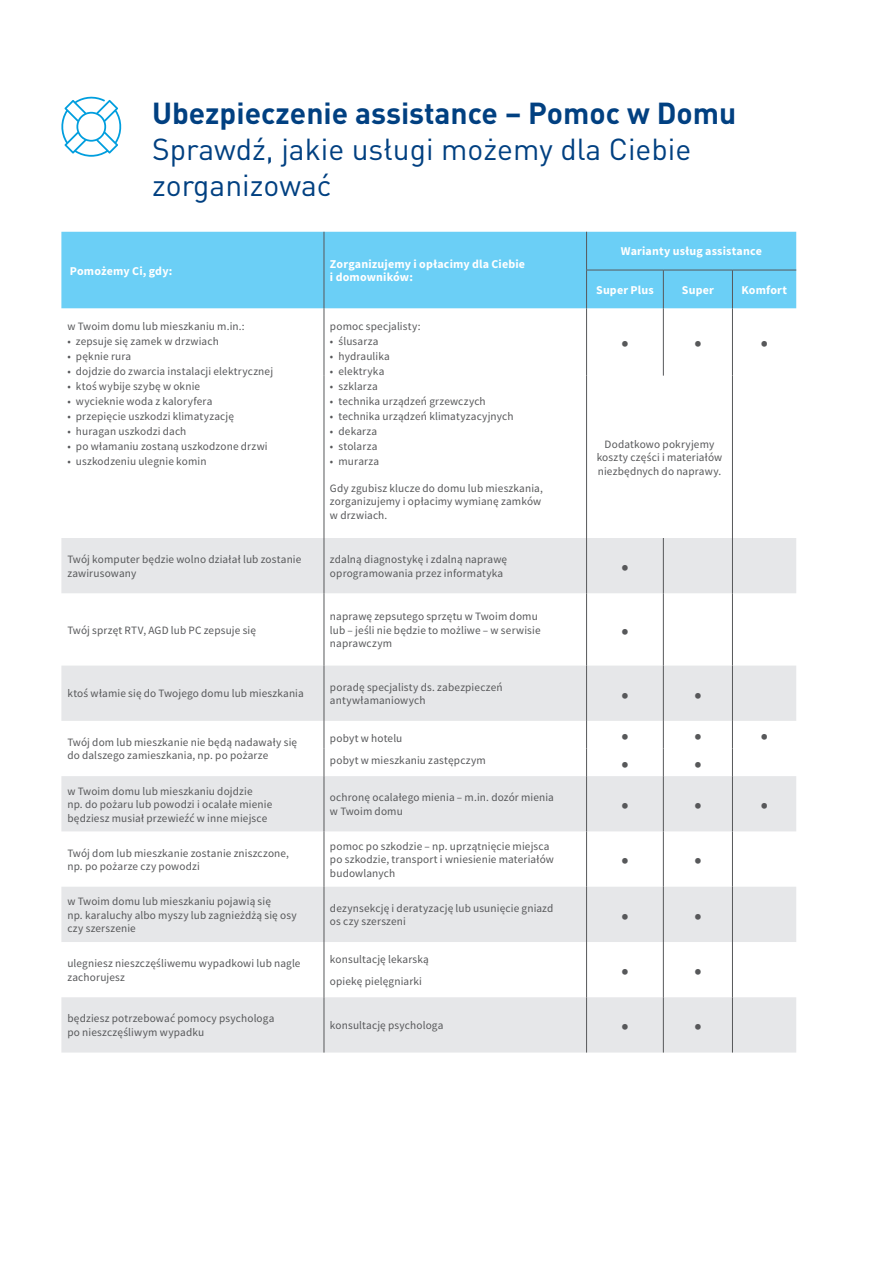
<style>
.page{position:relative;width:893px;height:1263px;background:#fff}
.page>*{position:absolute;margin:0;border:0;box-sizing:border-box;transform-origin:0 0}
.t1{font:30px/36px "DIN Pro Pl";color:#014081}
.TEKST_BULET{font:900 19.8px "Source Sans Pro";color:#57585a}
.PRZYPIS{font:700 12px/13.5px "Source Sans Pro";letter-spacing:.015em;color:#fff}
.sasa{font:11.25px/13.5px "Source Sans Pro";letter-spacing:.015em;color:#57585a}
.PRZYPIS-2{font:11.25px/13.5px "Source Sans Pro";letter-spacing:.015em;color:#57585a}
.s1{font-weight:700}
</style>
<div class="page">
<svg style="left:61px;top:96px;width:61px;height:61px"></svg>
<div style="left:61px;top:232px;width:735px;height:76px;background:#6bcff6"></div>
<svg style="left:61px;top:538px;width:735px;height:514px;fill:#e6e7e9"></svg>
<hr style="left:324px;top:232px;width:1px;height:38px;background:#57585a">
<hr style="left:324px;top:270px;width:1px;height:38px;background:#57585a">
<hr style="left:586px;top:232px;width:1px;height:38px;background:#57585a">
<hr style="left:586px;top:270px;width:1px;height:38px;background:#57585a">
<hr style="left:586px;top:270px;width:77px;height:1px;background:#57585a">
<hr style="left:663px;top:270px;width:69px;height:1px;background:#57585a">
<hr style="left:663px;top:270px;width:1px;height:38px;background:#57585a">
<hr style="left:732px;top:270px;width:1px;height:38px;background:#57585a">
<hr style="left:732px;top:270px;width:64px;height:1px;background:#57585a">
<hr style="left:324px;top:308px;width:1px;height:68px;background:#57585a">
<hr style="left:324px;top:376px;width:1px;height:162px;background:#57585a">
<hr style="left:586px;top:308px;width:1px;height:68px;background:#57585a">
<hr style="left:663px;top:308px;width:1px;height:68px;background:#57585a">
<hr style="left:732px;top:308px;width:1px;height:68px;background:#57585a">
<hr style="left:586px;top:376px;width:1px;height:162px;background:#57585a">
<hr style="left:732px;top:376px;width:1px;height:162px;background:#57585a">
<hr style="left:324px;top:538px;width:1px;height:55px;background:#57585a">
<hr style="left:586px;top:538px;width:1px;height:55px;background:#57585a">
<hr style="left:663px;top:538px;width:1px;height:55px;background:#57585a">
<hr style="left:732px;top:538px;width:1px;height:55px;background:#57585a">
<hr style="left:324px;top:593px;width:1px;height:73px;background:#57585a">
<hr style="left:586px;top:593px;width:1px;height:73px;background:#57585a">
<hr style="left:663px;top:593px;width:1px;height:73px;background:#57585a">
<hr style="left:732px;top:593px;width:1px;height:73px;background:#57585a">
<hr style="left:324px;top:666px;width:1px;height:55px;background:#57585a">
<hr style="left:586px;top:666px;width:1px;height:55px;background:#57585a">
<hr style="left:663px;top:666px;width:1px;height:55px;background:#57585a">
<hr style="left:732px;top:666px;width:1px;height:55px;background:#57585a">
<svg style="left:324px;top:721px;width:1px;height:55px"></svg>
<svg style="left:586px;top:721px;width:1px;height:55px"></svg>
<svg style="left:663px;top:721px;width:1px;height:55px"></svg>
<svg style="left:732px;top:721px;width:1px;height:55px"></svg>
<hr style="left:324px;top:776px;width:1px;height:55px;background:#57585a">
<hr style="left:586px;top:776px;width:1px;height:55px;background:#57585a">
<hr style="left:663px;top:776px;width:1px;height:55px;background:#57585a">
<hr style="left:732px;top:776px;width:1px;height:55px;background:#57585a">
<hr style="left:324px;top:831px;width:1px;height:56px;background:#57585a">
<hr style="left:586px;top:831px;width:1px;height:56px;background:#57585a">
<hr style="left:663px;top:831px;width:1px;height:56px;background:#57585a">
<hr style="left:732px;top:831px;width:1px;height:56px;background:#57585a">
<hr style="left:324px;top:887px;width:1px;height:55px;background:#57585a">
<hr style="left:586px;top:887px;width:1px;height:55px;background:#57585a">
<hr style="left:663px;top:887px;width:1px;height:55px;background:#57585a">
<hr style="left:732px;top:887px;width:1px;height:55px;background:#57585a">
<hr style="left:324px;top:942px;width:1px;height:55px;background:#57585a">
<hr style="left:586px;top:942px;width:1px;height:55px;background:#57585a">
<hr style="left:663px;top:942px;width:1px;height:55px;background:#57585a">
<hr style="left:732px;top:942px;width:1px;height:55px;background:#57585a">
<hr style="left:324px;top:997px;width:1px;height:55px;background:#57585a">
<hr style="left:586px;top:997px;width:1px;height:55px;background:#57585a">
<hr style="left:663px;top:997px;width:1px;height:55px;background:#57585a">
<hr style="left:732px;top:997px;width:1px;height:55px;background:#57585a">
<p class="t1" style="left:152px;top:94px;width:586px"><span class="s1">Ubezpieczenie assistance – Pomoc w Domu<br></span>Sprawdź, jakie usługi możemy dla Ciebie zorganizować</p>
<p class="PRZYPIS" style="left:70px;top:264px;width:104px">Pomożemy Ci, gdy:</p>
<p class="PRZYPIS" style="left:330px;top:257px;width:197px">Zorganizujemy i opłacimy dla Ciebie i domowników:</p>
<p class="PRZYPIS-2" style="left:67px;top:319px;width:179px">w Twoim domu lub mieszkaniu m.in.:</p>
<p class="sasa" style="left:67px;top:334px;width:153px">• zepsuje się zamek w drzwiach</p>
<p class="sasa" style="left:67px;top:349px;width:65px">• pęknie rura</p>
<p class="sasa" style="left:67px;top:364px;width:207px">• dojdzie do zwarcia instalacji elektrycznej</p>
<p class="sasa" style="left:67px;top:379px;width:134px">• ktoś wybije szybę w oknie</p>
<p class="sasa" style="left:67px;top:394px;width:147px">• wycieknie woda z kaloryfera</p>
<p class="sasa" style="left:67px;top:409px;width:168px">• przepięcie uszkodzi klimatyzację</p>
<p class="sasa" style="left:67px;top:424px;width:120px">• huragan uszkodzi dach</p>
<p class="sasa" style="left:67px;top:439px;width:202px">• po włamaniu zostaną uszkodzone drzwi</p>
<p class="sasa" style="left:67px;top:454px;width:141px">• uszkodzeniu ulegnie komin</p>
<p class="PRZYPIS-2" style="left:330px;top:319px;width:92px">pomoc specjalisty:</p>
<p class="sasa" style="left:330px;top:334px;width:50px">• ślusarza</p>
<p class="sasa" style="left:330px;top:349px;width:61px">• hydraulika</p>
<p class="sasa" style="left:330px;top:364px;width:56px">• elektryka</p>
<p class="sasa" style="left:330px;top:379px;width:49px">• szklarza</p>
<p class="sasa" style="left:330px;top:394px;width:157px">• technika urządzeń grzewczych</p>
<p class="sasa" style="left:330px;top:409px;width:185px">• technika urządzeń klimatyzacyjnych</p>
<p class="sasa" style="left:330px;top:424px;width:49px">• dekarza</p>
<p class="sasa" style="left:330px;top:439px;width:49px">• stolarza</p>
<p class="sasa" style="left:330px;top:454px;width:51px">• murarza</p>
<p class="PRZYPIS-2" style="left:330px;top:481px;width:214px">Gdy zgubisz klucze do domu lub mieszkania, zorganizujemy i opłacimy wymianę zamków w drzwiach.</p>
<p class="PRZYPIS" style="left:621px;top:244px;width:143px">Warianty usług assistance</p>
<p class="PRZYPIS" style="left:596px;top:283px;width:59px">Super Plus</p>
<p class="PRZYPIS" style="left:682px;top:283px;width:34px">Super</p>
<p class="PRZYPIS" style="left:741px;top:283px;width:47px">Komfort</p>
<p class="TEKST_BULET" style="left:621px;top:329px;width:9px">•</p>
<p class="TEKST_BULET" style="left:694px;top:329px;width:9px">•</p>
<p class="TEKST_BULET" style="left:761px;top:329px;width:9px">•</p>
<p class="PRZYPIS-2" style="left:597px;top:437px;width:127px;text-align:center">Dodatkowo pokryjemy koszty części i materiałów niezbędnych do naprawy.</p>
<p class="sasa" style="left:67px;top:552px;width:236px">Twój komputer będzie wolno działał lub zostanie zawirusowany</p>
<p class="sasa" style="left:330px;top:552px;width:179px">zdalną diagnostykę i zdalną naprawę oprogramowania przez informatyka</p>
<p class="TEKST_BULET" style="left:621px;top:553px;width:9px">•</p>
<p class="sasa" style="left:67px;top:623px;width:190px">Twój sprzęt RTV, AGD lub PC zepsuje się</p>
<p class="sasa" style="left:330px;top:610px;width:212px">naprawę zepsutego sprzętu w Twoim domu lub – jeśli nie będzie to możliwe – w serwisie naprawczym</p>
<p class="TEKST_BULET" style="left:621px;top:616px;width:9px">•</p>
<p class="sasa" style="left:67px;top:687px;width:238px">ktoś włamie się do Twojego domu lub mieszkania</p>
<p class="sasa" style="left:330px;top:680px;width:174px">poradę specjalisty ds. zabezpieczeń antywłamaniowych</p>
<p class="TEKST_BULET" style="left:621px;top:680px;width:9px">•</p>
<p class="TEKST_BULET" style="left:694px;top:680px;width:9px">•</p>
<p class="sasa" style="left:67px;top:735px;width:231px">Twój dom lub mieszkanie nie będą nadawały się do dalszego zamieszkania, np. po pożarze</p>
<p class="sasa" style="left:330px;top:731px;width:74px">pobyt w hotelu</p>
<p class="TEKST_BULET" style="left:621px;top:722px;width:9px">•</p>
<p class="TEKST_BULET" style="left:694px;top:722px;width:9px">•</p>
<p class="TEKST_BULET" style="left:761px;top:722px;width:9px">•</p>
<p class="TEKST_BULET" style="left:621px;top:749px;width:9px">•</p>
<p class="TEKST_BULET" style="left:694px;top:749px;width:9px">•</p>
<p class="sasa" style="left:330px;top:753px;width:157px">pobyt w mieszkaniu zastępczym</p>
<p class="sasa" style="left:67px;top:784px;width:206px">w Twoim domu lub mieszkaniu dojdzie<br>np. do pożaru lub powodzi i ocalałe mienie będziesz musiał przewieźć w inne miejsce</p>
<p class="sasa" style="left:330px;top:791px;width:225px">ochronę ocalałego mienia – m.in. dozór mienia w Twoim domu</p>
<p class="TEKST_BULET" style="left:621px;top:791px;width:9px">•</p>
<p class="TEKST_BULET" style="left:694px;top:791px;width:9px">•</p>
<p class="TEKST_BULET" style="left:761px;top:791px;width:9px">•</p>
<p class="sasa" style="left:67px;top:846px;width:223px">Twój dom lub mieszkanie zostanie zniszczone, np. po pożarze czy powodzi</p>
<p class="sasa" style="left:330px;top:839px;width:226px">pomoc po szkodzie – np. uprzątnięcie miejsca po szkodzie, transport i wniesienie materiałów budowlanych</p>
<p class="TEKST_BULET" style="left:621px;top:846px;width:9px">•</p>
<p class="TEKST_BULET" style="left:694px;top:846px;width:9px">•</p>
<p class="sasa" style="left:67px;top:894px;width:231px">w Twoim domu lub mieszkaniu pojawią się<br>np. karaluchy albo myszy lub zagnieżdżą się osy czy szerszenie</p>
<p class="sasa" style="left:330px;top:901px;width:225px">dezynsekcję i deratyzację lub usunięcie gniazd os czy szerszeni</p>
<p class="TEKST_BULET" style="left:621px;top:901px;width:9px">•</p>
<p class="TEKST_BULET" style="left:694px;top:901px;width:9px">•</p>
<p class="sasa" style="left:67px;top:956px;width:235px">ulegniesz nieszczęśliwemu wypadkowi lub nagle zachorujesz</p>
<p class="sasa" style="left:330px;top:952px;width:100px">konsultację lekarską</p>
<p class="TEKST_BULET" style="left:621px;top:957px;width:9px">•</p>
<p class="TEKST_BULET" style="left:694px;top:957px;width:9px">•</p>
<p class="sasa" style="left:330px;top:974px;width:94px">opiekę pielęgniarki</p>
<p class="sasa" style="left:67px;top:1012px;width:208px">będziesz potrzebować pomocy psychologa po nieszczęśliwym wypadku</p>
<p class="sasa" style="left:330px;top:1018px;width:115px">konsultację psychologa</p>
<p class="TEKST_BULET" style="left:621px;top:1012px;width:9px">•</p>
<p class="TEKST_BULET" style="left:694px;top:1012px;width:9px">•</p>
</div>
